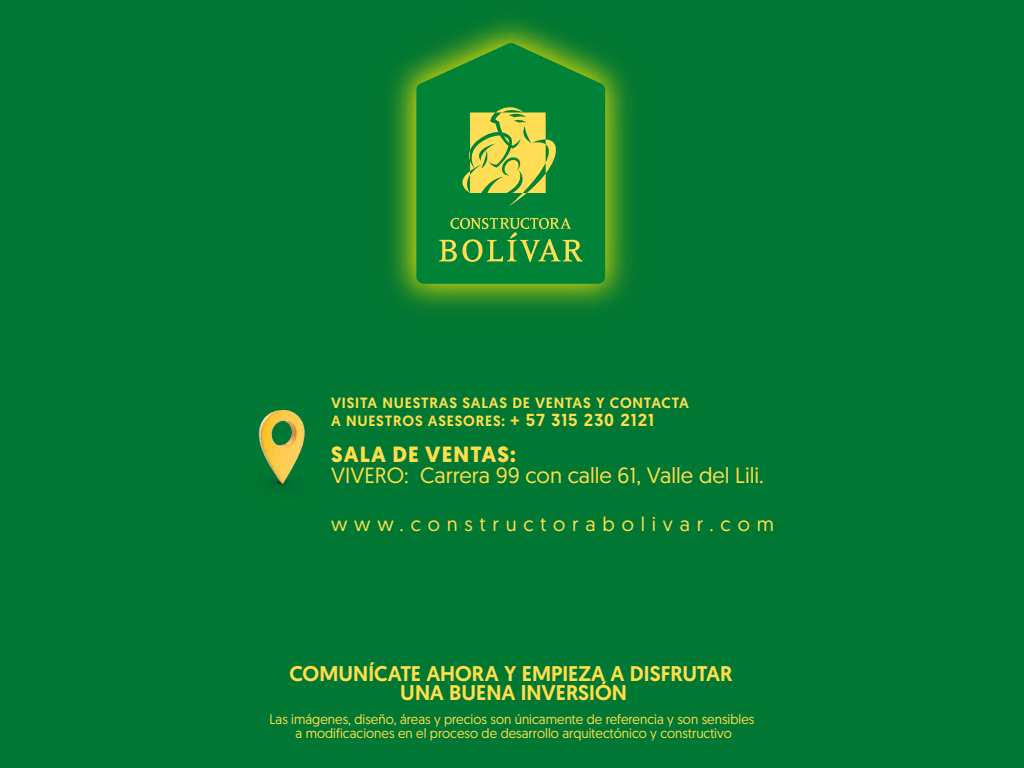
<style>
.page{position:relative;width:1024px;height:768px;background:#007732}
.page>*{position:absolute;margin:0;border:0;box-sizing:border-box;transform-origin:0 0}
.t1{font:22px "Geomanist";color:#ffde4a}
.t2{font:700 22px "Geomanist";letter-spacing:.05em;color:#ffde4a}
.t3{font:500 21.3px/19.3px "Geomanist";color:#ffde4a;text-align:center}
.t4{font:20px "Geomanist";letter-spacing:.34em;color:#ffde4a}
.t5{font:500 14.8px/18px "Geomanist";letter-spacing:.05em;color:#ffde4a}
.t6{font:13.7px/14.1px "Geomanist";color:#ffde4a;text-align:center}
.s1{font-size:17.4px}
</style>
<div class="page">
<img style="left:258px;top:409px;width:47px;height:78px">
<img style="left:389px;top:19px;width:242px;height:291px">
<svg style="left:416px;top:43px;width:189px;height:241px;fill:#008237"></svg>
<svg style="left:453px;top:104px;width:107px;height:103px"></svg>
<svg style="left:439px;top:218px;width:144px;height:44px"></svg>
<p class="t5" style="left:331px;top:393px;width:359px">VISITA NUESTRAS SALAS DE VENTAS Y CONTACTA<br>A NUESTROS ASESORES: <span class="s1">+ 57 315 230 2121</span></p>
<h1 class="t2" style="left:331px;top:440px;width:186px">SALA DE VENTAS:</h1>
<h1 class="t1" style="left:331px;top:461px;width:434px">VIVERO: Carrera 99 con calle 61, Valle del Lili.</h1>
<h3 class="t4" style="left:331px;top:511px;width:444px">www.constructorabolivar.com</h3>
<h2 class="t3" style="left:290px;top:664px;width:445px">COMUNÍCATE AHORA Y EMPIEZA A DISFRUTAR<br>UNA BUENA INVERSIÓN</h2>
<p class="t6" style="left:270px;top:712px;width:486px">Las imágenes, diseño, áreas y precios son únicamente de referencia y son sensibles a modificaciones en el proceso de desarrollo arquitectónico y constructivo</p>
</div>
